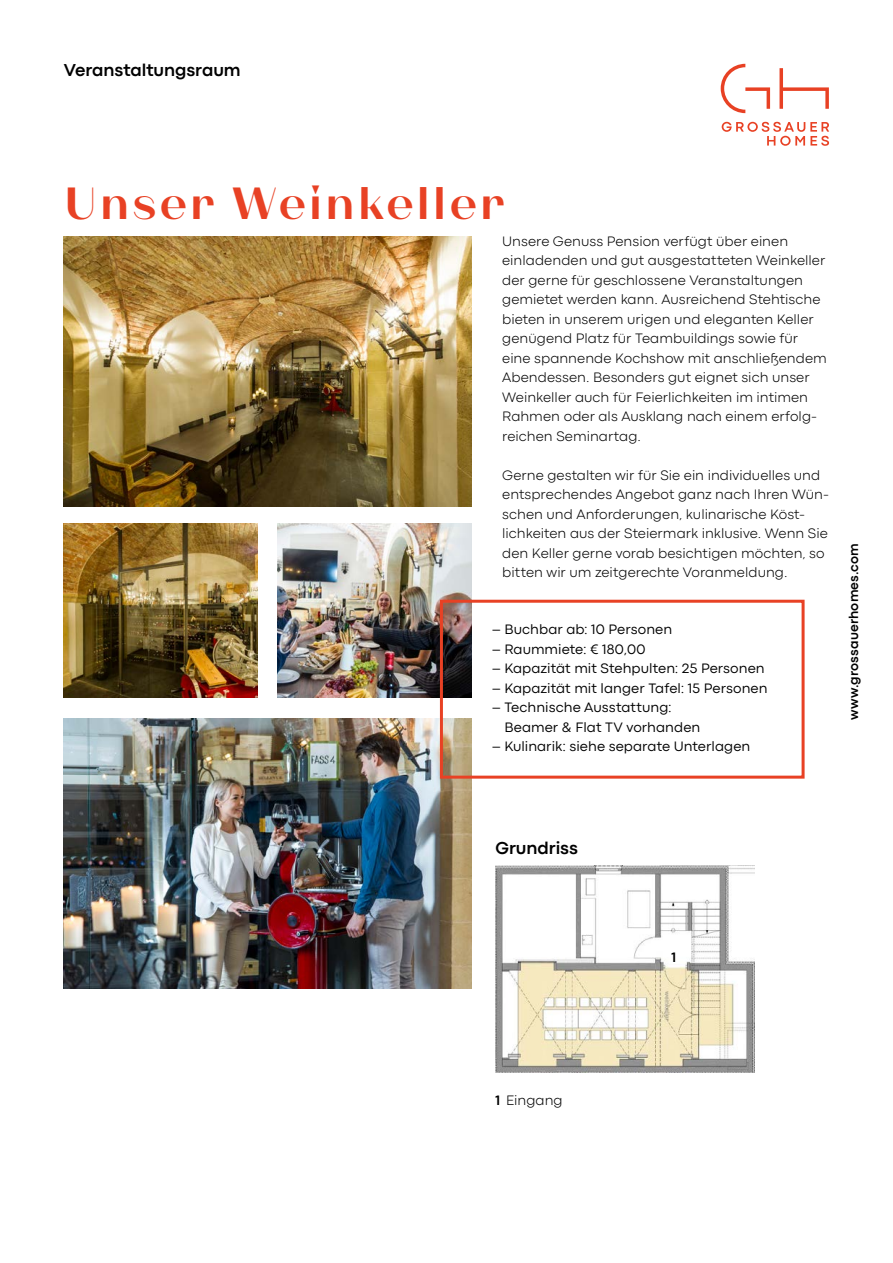
<style>
.page{position:relative;width:893px;height:1263px;background:#fff}
.page>*{position:absolute;margin:0;border:0;box-sizing:border-box;transform-origin:0 0}
.t1{font:45px "Kyiv Type Sans Bold 3";letter-spacing:.07em;color:#e84124}
.t2{font:700 18px "Codec Pro";letter-spacing:-.005em;color:#000}
.t3{font:300 14.25px/19.5px "Codec Pro";letter-spacing:.005em;color:#000}
.t4{font:14.25px/19.5px "Codec Pro News";letter-spacing:.005em;color:#000}
.t5{font:700 14.25px "Codec Pro";color:#000}
.t6{font:700 13.5px "Codec Pro";letter-spacing:.01em;color:#000}
.s1{font-weight:700}
</style>
<div class="page">
<svg style="left:721px;top:64px;width:108px;height:49px"></svg>
<svg style="left:722px;top:122px;width:107px;height:24px"></svg>
<img style="left:64px;top:236px;width:407px;height:270px">
<img style="left:64px;top:719px;width:407px;height:270px">
<img style="left:64px;top:523px;width:194px;height:175px">
<img style="left:277px;top:523px;width:194px;height:175px">
<div style="left:440px;top:600px;width:365px;height:179px;border:3px solid #e84124"></div>
<img style="left:495px;top:865px;width:259px;height:207px">
<p class="t2" style="left:64px;top:59px;width:179px">Veranstaltungsraum</p>
<h1 class="t1" style="left:64px;top:173px;width:442px">Unser Weinkeller</h1>
<p class="t3" style="left:502px;top:231px;width:326px">Unsere Genuss Pension verfügt über einen einladenden und gut ausgestatteten Weinkeller der gerne für geschlossene Veranstaltungen gemietet werden kann. Ausreichend Stehtische bieten in unserem urigen und eleganten Keller genügend Platz für Teambuildings sowie für eine spannende Kochshow mit anschließendem Abendessen. Besonders gut eignet sich unser Weinkeller auch für Feierlichkeiten im intimen Rahmen oder als Ausklang nach einem erfolg&shy;reichen Seminartag.</p>
<p class="t3" style="left:502px;top:465px;width:328px">Gerne gestalten wir für Sie ein individuelles und entsprechendes Angebot ganz nach Ihren Wün&shy;schen und Anforderungen, kulinarische Köst&shy;lichkeiten aus der Steiermark inklusive. Wenn Sie den Keller gerne vorab besichtigen möchten, so bitten wir um zeitgerechte Voranmeldung.</p>
<p class="t4" style="left:492px;top:619px;width:182px">– Buchbar ab: 10 Personen</p>
<p class="t4" style="left:492px;top:639px;width:155px">– Raummiete: € 180,00</p>
<p class="t4" style="left:492px;top:658px;width:275px">– Kapazität mit Stehpulten: 25 Personen</p>
<p class="t4" style="left:492px;top:678px;width:277px">– Kapazität mit langer Tafel: 15 Personen</p>
<p class="t4" style="left:504px;top:697px;width:198px;text-indent:-13px">– Technische Ausstattung:<br>Beamer &amp; Flat TV vorhanden</p>
<p class="t4" style="left:492px;top:736px;width:260px">– Kulinarik: siehe separate Unterlagen</p>
<p class="t6" style="left:846px;top:720px;width:179px;rotate:-90deg">www.grossauerhomes.com</p>
<p class="t2" style="left:495px;top:838px;width:84px">Grundriss</p>
<p class="t5" style="left:671px;top:949px;width:6px">1</p>
<p class="t3" style="left:495px;top:1090px;width:69px"><span class="s1">1</span> Eingang</p>
</div>
